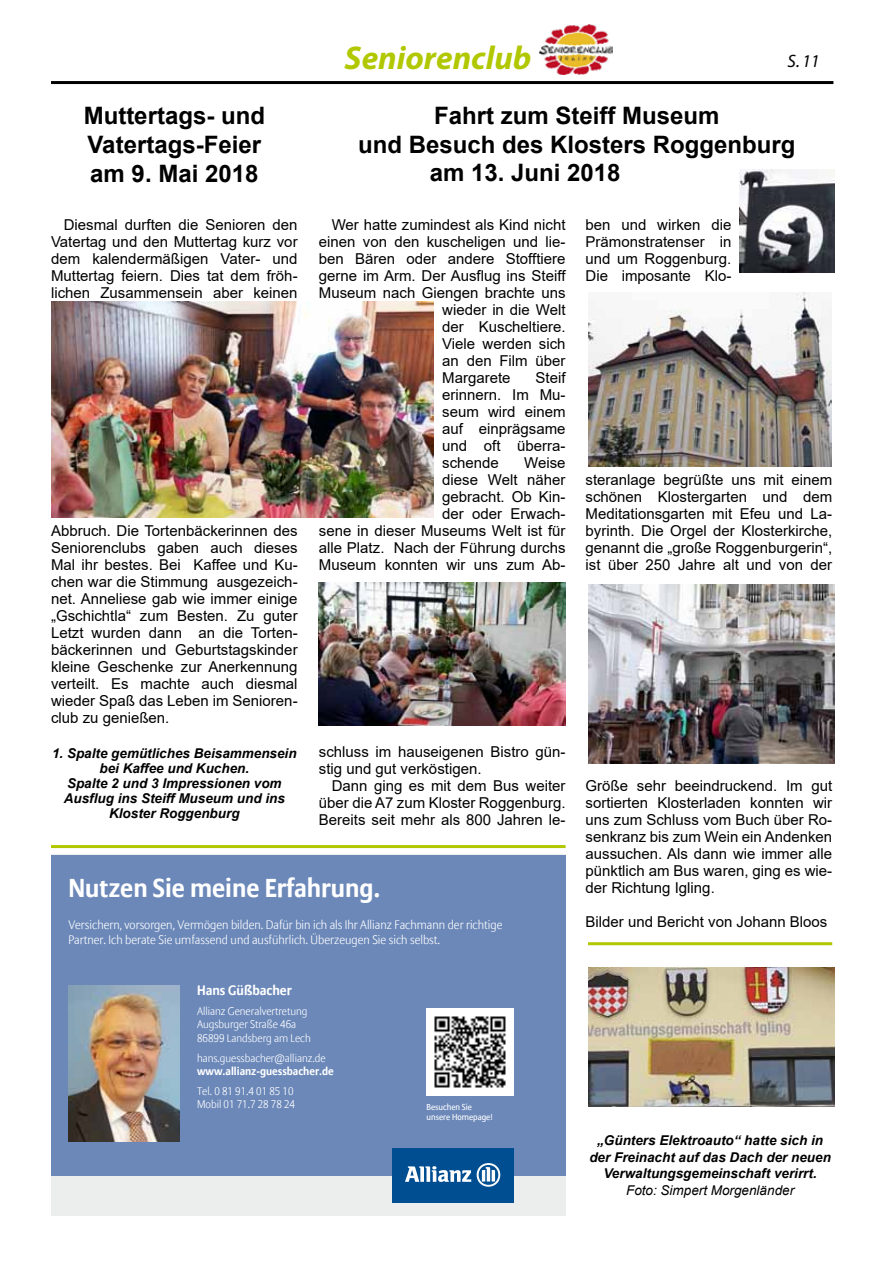
<style>
.page{position:relative;width:893px;height:1263px;background:#fff}
.page>*{position:absolute;margin:0;border:0;box-sizing:border-box;transform-origin:0 0}
.t1{font:italic 700 33px "Myriad Pro";color:#b1c800}
.t2{font:700 25.8px "Allianz Sans";color:#fff}
.t3{font:700 24px/28.8px "Arial";color:#000}
.t4{font:italic 18px "Myriad Pro";color:#000}
.t5{font:15px/17px "Arial";color:#000;text-align:justify}
.t6{font:italic 700 13.5px/15px "Arial";color:#000;text-align:center}
.t7{font:italic 13.5px "Arial";color:#000}
.t8{font:700 13.5px "Allianz Sans";color:#fff}
.t9{font:300 12.3px/14.7px "Allianz Sans";color:#fff}
.t10{font:300 11.1px/13.2px "Allianz Sans";color:#fff}
.t11{font:700 11.1px "Allianz Sans";color:#fff}
.t12{font:8.55px/10.2px "Allianz Sans";color:#fff}
</style>
<div class="page">
<hr style="left:51px;top:81px;width:782px;height:3px;background:#000">
<hr style="left:51px;top:845px;width:515px;height:3px;background:#b1c800">
<div style="left:51px;top:855px;width:515px;height:361px;background:#eceded"></div>
<div style="left:51px;top:855px;width:515px;height:320px;background:#6b88b9"></div>
<div style="left:392px;top:1148px;width:121px;height:54px;background:#004e92"></div>
<svg style="left:405px;top:1166px;width:66px;height:16px"></svg>
<svg style="left:477px;top:1163px;width:23px;height:24px"></svg>
<img style="left:68px;top:985px;width:112px;height:156px">
<img style="left:426px;top:1008px;width:87px;height:87px">
<img style="left:588px;top:968px;width:247px;height:139px">
<hr style="left:588px;top:942px;width:244px;height:3px;background:#b1c800">
<img style="left:539px;top:25px;width:74px;height:49px">
<img style="left:588px;top:292px;width:243px;height:174px">
<img style="left:588px;top:584px;width:247px;height:179px">
<img style="left:740px;top:169px;width:95px;height:104px">
<img style="left:319px;top:583px;width:247px;height:142px">
<img style="left:51px;top:302px;width:383px;height:215px">
<h1 class="t1" style="left:345px;top:36px;width:188px">Seniorenclub</h1>
<p class="t4" style="left:788px;top:49px;width:34px">S. 11</p>
<h3 class="t3" style="left:84px;top:102px;width:183px">Muttertags- und<br>Vatertags-Feier am 9. Mai 2018</h3>
<h3 class="t3" style="left:434px;top:101px;width:287px">Fahrt zum Steiff Museum</h3>
<h3 class="t3" style="left:358px;top:130px;width:439px">und Besuch des Klosters Roggenburg</h3>
<h3 class="t3" style="left:430px;top:159px;width:192px">am 13. Juni 2018</h3>
<p class="t5" style="left:586px;top:216px;width:147px">ben und wirken die Prämonstratenser in und um Roggenburg.<br>Die imposante Klo-</p>
<p class="t5" style="left:51px;top:216px;width:248px;text-indent:13px">Diesmal durften die Senioren den Vatertag und den Muttertag kurz vor dem kalendermäßigen Vater- und Muttertag feiern. Dies tat dem fröh&shy;lichen Zusammensein aber keinen</p>
<p class="t5" style="left:332px;top:216px;width:235px">Wer hatte zumindest als Kind nicht</p>
<p class="t5" style="left:319px;top:233px;width:248px">einen von den kuscheligen und lie-</p>
<p class="t5" style="left:319px;top:250px;width:248px">ben Bären oder andere Stofftiere</p>
<p class="t5" style="left:319px;top:267px;width:248px">gerne im Arm. Der Ausflug ins Steiff</p>
<p class="t5" style="left:319px;top:284px;width:248px">Museum nach Giengen brachte uns</p>
<p class="t5" style="left:442px;top:301px;width:125px">wieder in die Welt</p>
<p class="t5" style="left:442px;top:318px;width:125px">der Kuscheltiere.</p>
<p class="t5" style="left:442px;top:335px;width:125px">Viele werden sich</p>
<p class="t5" style="left:442px;top:352px;width:125px">an den Film über</p>
<p class="t5" style="left:442px;top:369px;width:70px">Margarete</p>
<p class="t5" style="left:442px;top:369px;width:125px;text-indent:93px">Steif erinnern. Im Mu&shy;seum wird einem auf einprägsame und oft überra&shy;schende</p>
<p class="t5" style="left:319px;top:454px;width:248px;text-align:right">Weise<br>diese Welt näher<br>gebracht. Ob Kin-<br>der oder Erwach-<br>sene in dieser Museums Welt ist für alle Platz. Nach der Führung durchs<br>Museum konnten wir uns zum Ab-</p>
<p class="t5" style="left:586px;top:471px;width:248px">steranlage begrüßte uns mit einem schönen Klostergarten und dem Meditationsgarten mit Efeu und La&shy;byrinth. Die Orgel der Klosterkirche, genannt die „große Roggenburgerin“, ist über 250 Jahre alt und von der</p>
<p class="t5" style="left:51px;top:522px;width:248px">Abbruch. Die Tortenbäckerinnen des Seniorenclubs gaben auch dieses Mal ihr bestes. Bei Kaffee und Ku&shy;chen war die Stimmung ausgezeich&shy;net. Anneliese gab wie immer einige „Gschichtla“ zum Besten. Zu guter Letzt wurden dann an die Torten&shy;bäckerinnen und Geburtstagskinder kleine Geschenke zur Anerkennung verteilt. Es machte auch diesmal wieder Spaß das Leben im Senioren&shy;club zu genießen.</p>
<p class="t6" style="left:52px;top:746px;width:246px">1. Spalte gemütliches Beisammensein bei Kaffee und Kuchen.<br>Spalte 2 und 3 Impressionen vom<br>Ausflug ins Steiff Museum und ins<br>Kloster Roggenburg</p>
<p class="t5" style="left:319px;top:743px;width:248px">schluss im hauseigenen Bistro gün&shy;stig und gut verköstigen.</p>
<p class="t5" style="left:319px;top:777px;width:248px;text-indent:13px">Dann ging es mit dem Bus weiter über die A7 zum Kloster Roggenburg.<br>Bereits seit mehr als 800 Jahren le-</p>
<h2 class="t2" style="left:68px;top:872px;width:314px">Nutzen Sie meine Erfahrung.</h2>
<p class="t9" style="left:68px;top:918px;width:436px">Versichern, vorsorgen, Vermögen bilden. Dafür bin ich als Ihr Allianz Fachmann der richtige<br>Partner. Ich berate Sie umfassend und ausführlich. Überzeugen Sie sich selbst.</p>
<p class="t8" style="left:197px;top:982px;width:96px">Hans Güßbacher</p>
<p class="t10" style="left:197px;top:1005px;width:115px">Allianz Generalvertretung<br>Augsburger Straße 46a<br>86899 Landsberg am Lech</p>
<p class="t10" style="left:197px;top:1052px;width:130px">hans.guessbacher@allianz.de</p>
<p class="t11" style="left:197px;top:1064px;width:138px">www.allianz-guessbacher.de</p>
<p class="t10" style="left:197px;top:1085px;width:100px">Tel. 0 81 91.4 01 85 10<br>Mobil 01 71.7 28 78 24</p>
<p class="t12" style="left:426px;top:1102px;width:68px">Besuchen Sie unsere Homepage!</p>
<p class="t5" style="left:586px;top:777px;width:248px">Größe sehr beeindruckend. Im gut sortierten Klosterladen konnten wir uns zum Schluss vom Buch über Ro&shy;senkranz bis zum Wein ein Andenken aussuchen. Als dann wie immer alle pünktlich am Bus waren, ging es wie&shy;der Richtung Igling.</p>
<p class="t5" style="left:586px;top:913px;width:243px">Bilder und Bericht von Johann Bloos</p>
<p class="t6" style="left:589px;top:1133px;width:243px;line-height:16.5px">„Günters Elektroauto“ hatte sich in der Freinacht auf das Dach der neuen<br>Verwaltungsgemeinschaft verirrt.</p>
<p class="t7" style="left:626px;top:1181px;width:170px">Foto: Simpert Morgenländer</p>
</div>
